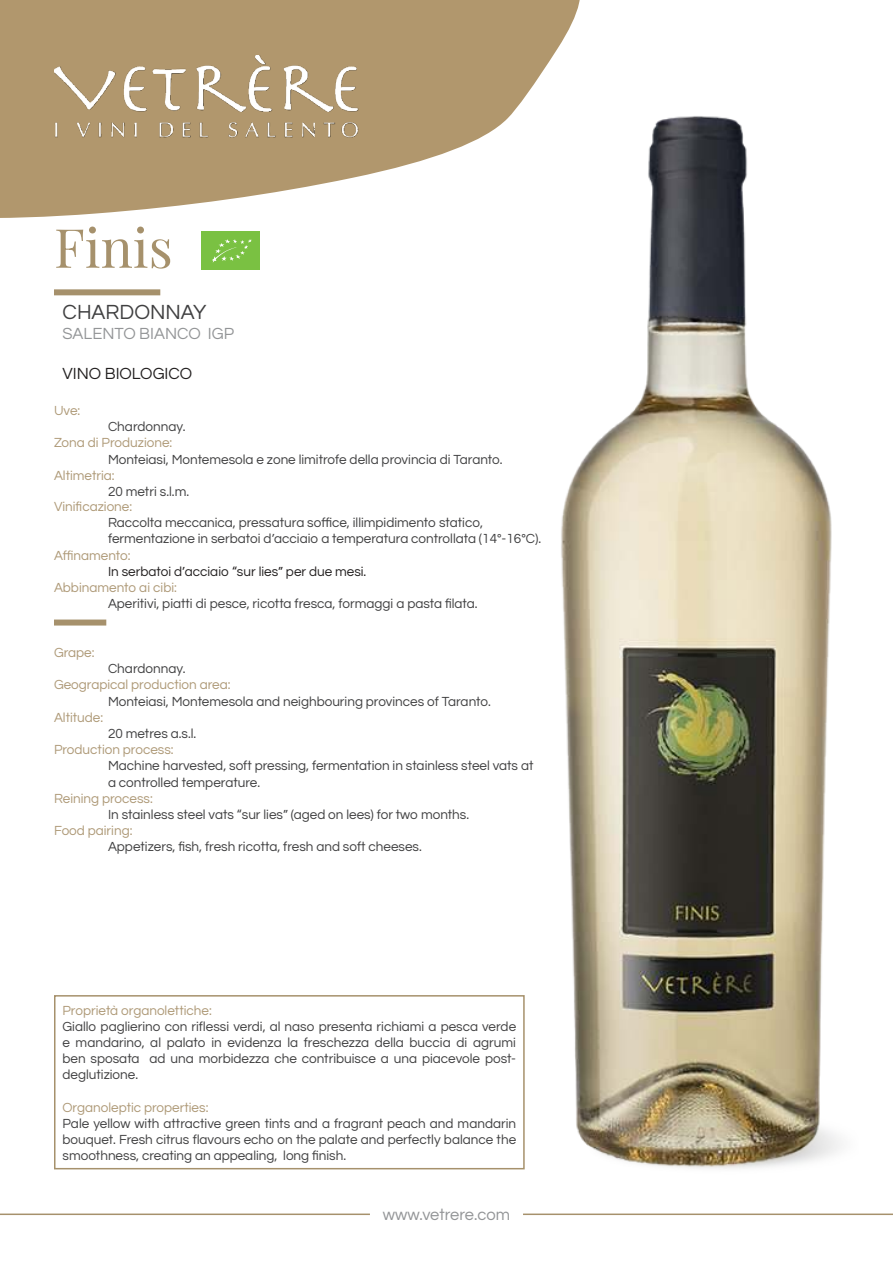
<style>
.page{position:relative;width:893px;height:1263px;background:#fff}
.page>*{position:absolute;margin:0;border:0;box-sizing:border-box;transform-origin:0 0}
.t1{font:54px "Playfair Display";color:#a6916c}
.t2{font:21px "Questrial";color:#404041}
.t3{font:16.5px "Questrial";color:#939597}
.t4{font:16.5px "Questrial";color:#221f1f}
.t5{font:13.5px/16.2px "Questrial";color:#404041}
.t6{font:13.5px "Questrial";color:#ae9977}
.t7{font:13.5px "Questrial";color:#221f1f}
</style>
<div class="page">
<div style="left:54px;top:619px;width:52px;height:6px;background:#a6916c"></div>
<svg style="left:0;top:0;width:580px;height:218px;fill:#b1976d"></svg>
<img style="left:544px;top:92px;width:298px;height:1077px">
<img style="left:54px;top:55px;width:305px;height:83px">
<div style="left:54px;top:995px;width:471px;height:174px;border:2px solid #a6916c"></div>
<div style="left:54px;top:289px;width:106px;height:6px;background:#a6916c"></div>
<hr style="left:0;top:1213px;width:370px;height:2px;background:#a6916c">
<hr style="left:523px;top:1213px;width:370px;height:2px;background:#a6916c">
<div style="left:201px;top:231px;width:58px;height:39px;background:#7ac142"></div>
<svg style="left:212px;top:239px;width:40px;height:24px"></svg>
<h1 class="t1" style="left:54px;top:218px;width:120px">Finis</h1>
<h2 class="t2" style="left:63px;top:304px;width:146px">CHARDONNAY</h2>
<p class="t3" style="left:63px;top:327px;width:173px">SALENTO BIANCO IGP</p>
<p class="t4" style="left:63px;top:367px;width:131px">VINO BIOLOGICO</p>
<p class="t6" style="left:54px;top:405px;width:28px">Uve:</p>
<p class="t5" style="left:108px;top:420px;width:79px">Chardonnay.</p>
<p class="t6" style="left:54px;top:438px;width:120px">Zona di Produzione:</p>
<p class="t5" style="left:108px;top:452px;width:396px">Monteiasi, Montemesola e zone limitrofe della provincia di Taranto.</p>
<p class="t6" style="left:54px;top:470px;width:62px">Altimetria:</p>
<p class="t5" style="left:108px;top:485px;width:83px">20 metri s.l.m.</p>
<p class="t6" style="left:54px;top:497px;width:80px">Vinificazione:</p>
<p class="t5" style="left:108px;top:515px;width:435px">Raccolta meccanica, pressatura soffice, illimpidimento statico, fermentazione in serbatoi d’acciaio a temperatura controllata (14°-16°C).</p>
<p class="t6" style="left:54px;top:546px;width:78px">Affinamento:</p>
<p class="t7" style="left:108px;top:566px;width:260px">In serbatoi d’acciaio “sur lies” per due mesi.</p>
<p class="t6" style="left:54px;top:582px;width:124px">Abbinamento ai cibi:</p>
<p class="t5" style="left:108px;top:596px;width:371px">Aperitivi, piatti di pesce, ricotta fresca, formaggi a pasta filata.</p>
<p class="t6" style="left:54px;top:647px;width:42px">Grape:</p>
<p class="t5" style="left:108px;top:662px;width:79px">Chardonnay.</p>
<p class="t6" style="left:54px;top:680px;width:178px">Geograpical production area:</p>
<p class="t5" style="left:108px;top:694px;width:384px">Monteiasi, Montemesola and neighbouring provinces of Taranto.</p>
<p class="t6" style="left:54px;top:712px;width:51px">Altitude:</p>
<p class="t5" style="left:108px;top:726px;width:90px">20 metres a.s.l.</p>
<p class="t6" style="left:54px;top:744px;width:121px">Production process:</p>
<p class="t5" style="left:108px;top:759px;width:427px">Machine harvested, soft pressing, fermentation in stainless steel vats at a controlled temperature.</p>
<p class="t6" style="left:54px;top:793px;width:100px">Reining process:</p>
<p class="t5" style="left:108px;top:807px;width:363px">In stainless steel vats “sur lies” (aged on lees) for two months.</p>
<p class="t6" style="left:54px;top:825px;width:80px">Food pairing:</p>
<p class="t5" style="left:108px;top:839px;width:315px">Appetizers, fish, fresh ricotta, fresh and soft cheeses.</p>
<p class="t6" style="left:63px;top:1005px;width:151px">Proprietà organolettiche:</p>
<p class="t5" style="left:63px;top:1019px;width:455px;text-align:justify">Giallo paglierino con riflessi verdi, al naso presenta richiami a pesca verde e mandarino, al palato in evidenza la freschezza della buccia di agrumi ben sposata ad una morbidezza che contribuisce a una piacevole post&shy;deglutizione.</p>
<p class="t6" style="left:63px;top:1102px;width:147px">Organoleptic properties:</p>
<p class="t5" style="left:63px;top:1116px;width:455px;text-align:justify">Pale yellow with attractive green tints and a fragrant peach and mandarin bouquet. Fresh citrus flavours echo on the palate and perfectly balance the smoothness, creating an appealing, long finish.</p>
<p class="t3" style="left:383px;top:1208px;width:129px">www.vetrere.com</p>
</div>
